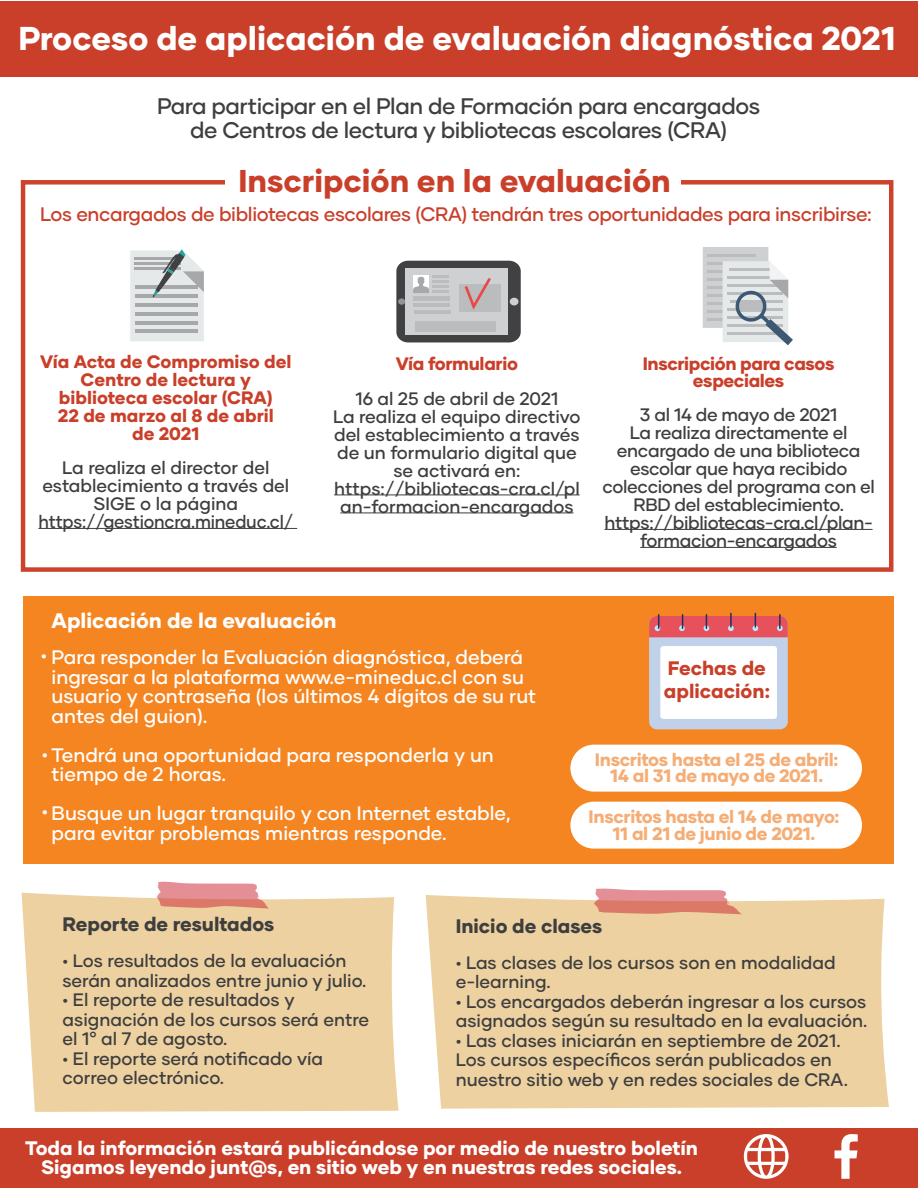
<style>
.page{position:relative;width:918px;height:1188px;background:#fff}
.page>*{position:absolute;margin:0;border:0;box-sizing:border-box;transform-origin:0 0}
.t1{font:800 33px "Gilmer";color:#fff}
.t2{font:800 31.5px "Gilmer";color:#c93f2a}
.t3{font:500 22.5px/24px "Gilmer";letter-spacing:-.02em;color:#3e3e3f;text-align:center}
.t4{font:800 21px "Gilmer";color:#fff}
.t5{font:500 19.5px/19.5px "Gilmer";color:#fff}
.t6{font:800 19.5px/19.5px "Gilmer";color:#fff;text-align:center}
.t7{font:500 19.5px "Gilmer";letter-spacing:-.02em;color:#c93f2a}
.t8{font:800 19.5px "Gilmer";color:#3e3e3f}
.t9{font:800 19.5px/22.5px "Gilmer";color:#c93f2a}
.t10{font:500 18px/18px "Gilmer";letter-spacing:-.005em;color:#3e3e3f}
.t11{font:800 18px/18px "Gilmer";letter-spacing:-.01em;color:#c93f2a;text-align:center}
.t12{font:800 18px/16.5px "Gilmer";letter-spacing:-.02em;color:#f5ad76;text-align:center}
</style>
<div class="page">
<div style="left:24px;top:597px;width:870px;height:267px;background:#f58521"></div>
<div style="left:0;top:1px;width:918px;height:75px;background:#c93f2a"></div>
<div style="left:21px;top:180px;width:872px;height:392px;border:4px solid #cd422c"></div>
<div style="left:0;top:1128px;width:918px;height:60px;background:#c93f2a"></div>
<hr style="left:38px;top:528px;width:259px;height:1px;background:#3e3e3f">
<hr style="left:334px;top:494px;width:246px;height:1px;background:#3e3e3f">
<hr style="left:340px;top:512px;width:233px;height:1px;background:#3e3e3f">
<hr style="left:604px;top:529px;width:269px;height:1px;background:#3e3e3f">
<hr style="left:640px;top:547px;width:197px;height:1px;background:#3e3e3f">
<div style="left:225px;top:169px;width:456px;height:30px;background:#fff"></div>
<div style="left:570px;top:745px;width:292px;height:47px;background:#fff;border-radius:23px"></div>
<div style="left:570px;top:802px;width:292px;height:47px;background:#fff;border-radius:23px"></div>
<div style="left:649px;top:616px;width:139px;height:113px;background:#c2d1ea;border-radius:8px"></div>
<div style="left:660px;top:646px;width:117px;height:73px;background:#fff;border-radius:3px"></div>
<svg style="left:649px;top:613px;width:139px;height:24px;background:#de5c5b"></svg>
<div style="left:22px;top:893px;width:377px;height:219px;background:#edd1a1"></div>
<svg style="left:157px;top:882px;width:112px;height:27px;background:#e59b96"></svg>
<div style="left:426px;top:895px;width:463px;height:214px;background:#edd1a1"></div>
<svg style="left:594px;top:889px;width:148px;height:25px;background:#e3948c"></svg>
<svg style="left:130px;top:249px;width:74px;height:92px;background:#cbcfcf"></svg>
<div style="left:396px;top:261px;width:125px;height:81px;background:#414042;border-radius:11px"></div>
<div style="left:406px;top:268px;width:102px;height:67px;background:#ced0d2"></div>
<div style="left:510px;top:298px;width:9px;height:7px;background:#ced0d2;border-radius:50%"></div>
<div style="left:398px;top:298px;width:7px;height:7px;background:#929497;border-radius:50%"></div>
<div style="left:460px;top:284px;width:41px;height:27px;background:#babcbd"></div>
<div style="left:415px;top:321px;width:81px;height:11px;background:#babcbd"></div>
<svg style="left:465px;top:278px;width:26px;height:32px"></svg>
<hr style="left:432px;top:275px;width:17px;height:3px;background:#babcbd">
<hr style="left:432px;top:280px;width:17px;height:3px;background:#babcbd">
<hr style="left:432px;top:285px;width:17px;height:3px;background:#babcbd">
<hr style="left:432px;top:290px;width:17px;height:3px;background:#babcbd">
<div style="left:413px;top:275px;width:16px;height:19px;background:#fff"></div>
<svg style="left:413px;top:277px;width:16px;height:17px"></svg>
<hr style="left:414px;top:296px;width:36px;height:4px;background:#babcbd">
<hr style="left:414px;top:303px;width:36px;height:4px;background:#babcbd">
<hr style="left:414px;top:310px;width:36px;height:4px;background:#babcbd">
<svg style="left:703px;top:247px;width:90px;height:98px"></svg>
<svg style="left:835px;top:1134px;width:23px;height:45px"></svg>
<svg style="left:744px;top:1134px;width:45px;height:45px"></svg>
<h1 class="t1" style="left:18px;top:17px;width:879px">Proceso de aplicación de evaluación diagnóstica 2021</h1>
<p class="t3" style="left:157px;top:94px;width:605px">Para participar en el Plan de Formación para encargados de Centros de lectura y bibliotecas escolares (CRA)</p>
<h2 class="t2" style="left:238px;top:161px;width:434px">Inscripción en la evaluación</h2>
<p class="t7" style="left:40px;top:202px;width:833px">Los encargados de bibliotecas escolares (CRA) tendrán tres oportunidades para inscribirse:</p>
<p class="t11" style="left:40px;top:353px;width:253px">Vía Acta de Compromiso del<br>Centro de lectura y biblioteca escolar (CRA)<br>22 de marzo al 8 de abril<br>de 2021</p>
<p class="t10" style="left:38px;top:459px;width:256px;text-align:center">La realiza el director del establecimiento a través del<br>SIGE o la página https://gestioncra.mineduc.cl/</p>
<p class="t11" style="left:396px;top:355px;width:124px">Vía formulario</p>
<p class="t10" style="left:333px;top:389px;width:249px;text-align:center">16 al 25 de abril de 2021<br>La realiza el equipo directivo del establecimiento a través de un formulario digital que se activará en: https://bibliotecas-cra.cl/pl an-formacion-encargados</p>
<p class="t11" style="left:643px;top:356px;width:193px;line-height:16.5px">Inscripción para casos especiales</p>
<p class="t10" style="left:602px;top:406px;width:274px;text-align:center">3 al 14 de mayo de 2021<br>La realiza directamente el encargado de una biblioteca escolar que haya recibido colecciones del programa con el<br>RBD del establecimiento. https://bibliotecas-cra.cl/plan&shy;formacion-encargados</p>
<p class="t4" style="left:52px;top:608px;width:287px">Aplicación de la evaluación</p>
<p class="t5" style="left:52px;top:648px;width:486px">Para responder la Evaluación diagnóstica, deberá ingresar a la plataforma www.e-mineduc.cl con su usuario y contraseña (los últimos 4 dígitos de su rut antes del guion).</p>
<p class="t5" style="left:52px;top:745px;width:444px;text-indent:-10px">• Tendrá una oportunidad para responderla y un tiempo de 2 horas.</p>
<p class="t5" style="left:52px;top:804px;width:461px">Busque un lugar tranquilo y con Internet estable, para evitar problemas mientras responde.</p>
<p class="t5" style="left:41px;top:645px;width:8px">•</p>
<p class="t5" style="left:42px;top:801px;width:8px">•</p>
<p class="t9" style="left:664px;top:657px;width:107px">Fechas de aplicación:</p>
<p class="t12" style="left:595px;top:751px;width:245px">Inscritos hasta el 25 de abril:<br>14 al 31 de mayo de 2021.</p>
<p class="t12" style="left:589px;top:808px;width:252px">Inscritos hasta el 14 de mayo:<br>11 al 21 de junio de 2021.</p>
<p class="t8" style="left:62px;top:912px;width:214px">Reporte de resultados</p>
<p class="t10" style="left:62px;top:951px;width:306px;line-height:19.5px">• Los resultados de la evaluación serán analizados entre junio y julio.</p>
<p class="t10" style="left:62px;top:990px;width:308px;line-height:19.5px">• El reporte de resultados y asignación de los cursos será entre el 1° al 7 de agosto.</p>
<p class="t10" style="left:62px;top:1049px;width:262px;line-height:19.5px">• El reporte será notificado vía correo electrónico.</p>
<p class="t8" style="left:456px;top:914px;width:148px">Inicio de clases</p>
<p class="t10" style="left:456px;top:953px;width:381px;line-height:19.5px">• Las clases de los cursos son en modalidad e-learning.</p>
<p class="t10" style="left:456px;top:992px;width:413px;line-height:19.5px">• Los encargados deberán ingresar a los cursos asignados según su resultado en la evaluación.</p>
<p class="t10" style="left:456px;top:1031px;width:394px;line-height:19.5px">• Las clases iniciarán en septiembre de 2021.<br>Los cursos específicos serán publicados en nuestro sitio web y en redes sociales de CRA.</p>
<p class="t6" style="left:25px;top:1138px;width:674px">Toda la información estará publicándose por medio de nuestro boletín<br>Sigamos leyendo junt@s, en sitio web y en nuestras redes sociales.</p>
</div>
